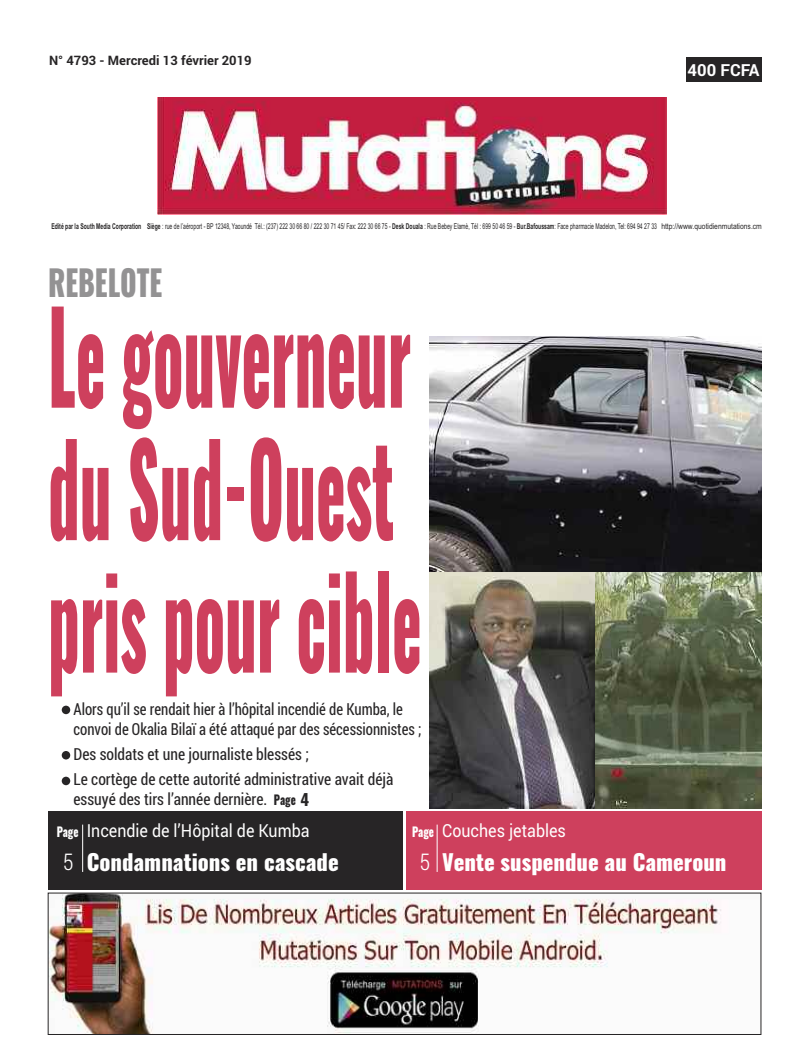
<style>
.page{position:relative;width:808px;height:1063px;background:#fff}
.page>*{position:absolute;margin:0;border:0;box-sizing:border-box;transform-origin:0 0}
.t1{font:800 124.9px/132.5px "Oswald";color:#ce405d;scale:.49 1}
.t2{font:800 35.4px "Oswald";color:#939293;scale:.79 1}
.t3{font:300 23px "Roboto Condensed";color:#fff}
.t4{font:800 22px "Oswald";color:#fff}
.t5{font:18px "Roboto";color:#fff;scale:.89 1}
.t6{font:16.6px/25px "Roboto Condensed";color:#272526;scale:.94 1}
.t7{font:16.6px/20px "Roboto Condensed";color:#272526;scale:.89 1}
.t8{font:700 16.6px "Roboto";color:#fff}
.t9{font:700 13px "Roboto";color:#272526}
.t10{font:800 13px "Oswald";color:#fff;scale:.81 1}
.t11{font:8px "Arial";color:#272526;scale:.64 1}
.s1{font-weight:700}
.s2{font-family:"Oswald";font-weight:800;font-size:13px}
.s3{font-family:"Oswald";font-weight:800;font-size:16px}
</style>
<div class="page">
<img style="left:430px;top:336px;width:331px;height:472px">
<div style="left:686px;top:58px;width:75px;height:24px;background:#272526"></div>
<img style="left:157px;top:98px;width:509px;height:116px">
<div style="left:48px;top:812px;width:355px;height:78px;background:#272526"></div>
<div style="left:406px;top:812px;width:355px;height:78px;background:#ce405d"></div>
<hr style="left:82px;top:825px;width:1px;height:47px;background:#fff">
<hr style="left:437px;top:825px;width:1px;height:47px;background:#fff">
<img style="left:50px;top:895px;width:672px;height:138px">
<div style="left:48px;top:893px;width:713px;height:142px;border:1px solid #272526"></div>
<div style="left:62px;top:706px;width:8px;height:8px;background:#272526;border-radius:50%"></div>
<div style="left:62px;top:751px;width:8px;height:9px;background:#272526;border-radius:50%"></div>
<div style="left:62px;top:777px;width:8px;height:8px;background:#272526;border-radius:50%"></div>
<h3 class="t9" style="left:49px;top:53px;width:204px">N° 4793 - Mercredi 13 février 2019</h3>
<h3 class="t8" style="left:688px;top:61px;width:73px">400 FCFA</h3>
<p class="t11" style="left:51px;top:221px;width:1112px"><span class="s1">Edité par la South Media Corporation Siège</span> : rue de l’aéroport - BP 12348, Yaoundé Tél.: (237) 222 30 66 80 / 222 30 71 45/ Fax: 222 30 66 75 - <span class="s1">Desk Douala</span> : Rue Bebey Elamè, Tél : 699 50 46 59 - <span class="s1">Bur.Bafoussam</span>: Face pharmacie Madelon, Tel: 694 94 27 33 http://www.quotidienmutations.cm</p>
<h2 class="t2" style="left:48px;top:264px;width:146px">REBELOTE</h2>
<h1 class="t1" style="left:48px;top:298px;width:764px">Le gouverneur du Sud-Ouest pris pour cible</h1>
<h3 class="t7" style="left:74px;top:699px;width:393px">Alors qu’il se rendait hier à l’hôpital incendié de Kumba, le convoi de Okalia Bilaï a été attaqué par des sécessionnistes ;</h3>
<h3 class="t6" style="left:74px;top:742px;width:342px">Des soldats et une journaliste blessés ;<br>Le cortège de cette autorité administrative avait déjà</h3>
<h3 class="t6" style="left:74px;top:787px;width:252px">essuyé des tirs l’année dernière. <span class="s2">Page</span> <span class="s3">4</span></h3>
<h3 class="t10" style="left:57px;top:825px;width:28px">Page</h3>
<h3 class="t3" style="left:63px;top:849px;width:12px">5</h3>
<h3 class="t5" style="left:87px;top:820px;width:252px">Incendie de l’Hôpital de Kumba</h3>
<h3 class="t4" style="left:87px;top:850px;width:254px">Condamnations en cascade</h3>
<h3 class="t10" style="left:412px;top:825px;width:28px">Page</h3>
<h3 class="t3" style="left:420px;top:849px;width:12px">5</h3>
<h3 class="t5" style="left:442px;top:820px;width:141px">Couches jetables</h3>
<h3 class="t4" style="left:442px;top:850px;width:286px">Vente suspendue au Cameroun</h3>
</div>
